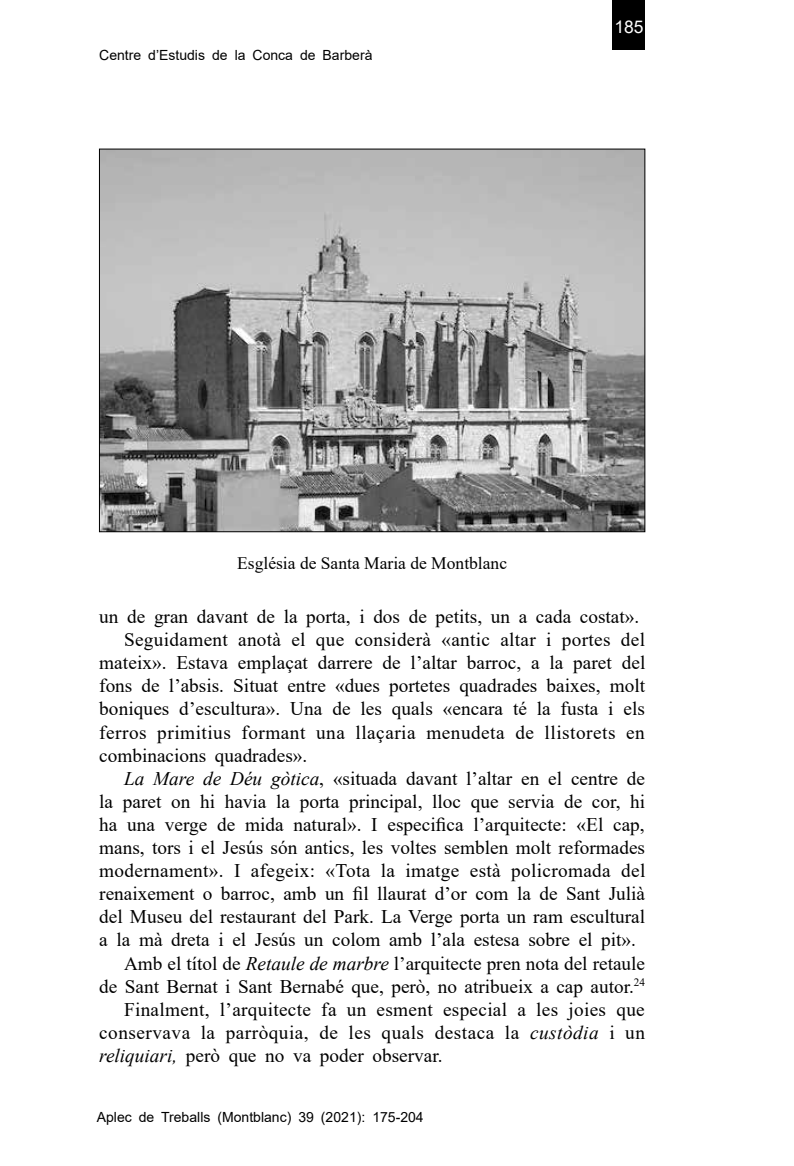
<style>
.page{position:relative;width:794px;height:1166px;background:#fff}
.page>*{position:absolute;margin:0;border:0;box-sizing:border-box;transform-origin:0 0}
.t1{font:19.25px "Times New Roman";color:#000}
.t2{font:19.25px "Times New Roman";letter-spacing:.025em;color:#000}
.t3{font:19.25px "Times New Roman";letter-spacing:.02em;color:#000}
.t4{font:17.5px "Times New Roman";color:#000}
.t5{font:17.5px "Arial";color:#fff}
.t6{font:14px "Arial";color:#000}
.s1{font-style:italic}
</style>
<div class="page">
<div style="left:613px;top:0;width:32px;height:50px;background:#000"></div>
<img style="left:101px;top:151px;width:542px;height:379px">
<p class="t6" style="left:99px;top:45px;width:275px">Centre d’Estudis de la Conca de Barberà</p>
<p class="t5" style="left:614px;top:14px;width:31px">185</p>
<p class="t4" style="left:237px;top:551px;width:271px">Església de Santa Maria de Montblanc</p>
<p class="t1" style="left:99px;top:603px;width:541px">un de gran davant de la porta, i dos de petits, un a cada costat».</p>
<p class="t1" style="left:124px;top:626px;width:522px">Seguidament anotà el que considerà «antic altar i portes del</p>
<p class="t1" style="left:99px;top:649px;width:547px">mateix». Estava emplaçat darrere de l’altar barroc, a la paret del</p>
<p class="t1" style="left:99px;top:672px;width:547px">fons de l’absis. Situat entre «dues portetes quadrades baixes, molt</p>
<p class="t1" style="left:99px;top:695px;width:547px">boniques d’escultura». Una de les quals «encara té la fusta i els</p>
<p class="t2" style="left:99px;top:718px;width:547px">ferros primitius formant una llaçaria menudeta de llistorets en</p>
<p class="t1" style="left:99px;top:741px;width:210px">combinacions quadrades».</p>
<p class="t1" style="left:124px;top:765px;width:522px"><span class="s1">La Mare de Déu gòtica</span>, «situada davant l’altar en el centre de</p>
<p class="t1" style="left:99px;top:788px;width:547px">la paret on hi havia la porta principal, lloc que servia de cor, hi</p>
<p class="t1" style="left:99px;top:811px;width:547px">ha una verge de mida natural». I especifica l’arquitecte: «El cap,</p>
<p class="t1" style="left:99px;top:834px;width:547px">mans, tors i el Jesús són antics, les voltes semblen molt reformades</p>
<p class="t3" style="left:99px;top:857px;width:547px">modernament». I afegeix: «Tota la imatge està policromada del</p>
<p class="t1" style="left:99px;top:880px;width:547px">renaixement o barroc, amb un fil llaurat d’or com la de Sant Julià</p>
<p class="t1" style="left:99px;top:903px;width:547px">del Museu del restaurant del Park. La Verge porta un ram escultural</p>
<p class="t1" style="left:99px;top:926px;width:538px">a la mà dreta i el Jesús un colom amb l’ala estesa sobre el pit».</p>
<p class="t1" style="left:124px;top:949px;width:522px">Amb el títol de <span class="s1">Retaule de marbre</span> l’arquitecte pren nota del retaule</p>
<p class="t1" style="left:99px;top:972px;width:547px">de Sant Bernat i Sant Bernabé que, però, no atribueix a cap autor.<sup>24</sup></p>
<p class="t1" style="left:124px;top:996px;width:522px">Finalment, l’arquitecte fa un esment especial a les joies que</p>
<p class="t2" style="left:99px;top:1019px;width:547px">conservava la parròquia, de les quals destaca la <span class="s1">custòdia</span> i un</p>
<p class="t1" style="left:99px;top:1042px;width:345px"><span class="s1">reliquiari,</span> però que no va poder observar.</p>
<p class="t6" style="left:97px;top:1107px;width:328px">Aplec de Treballs (Montblanc) 39 (2021): 175-204</p>
</div>
